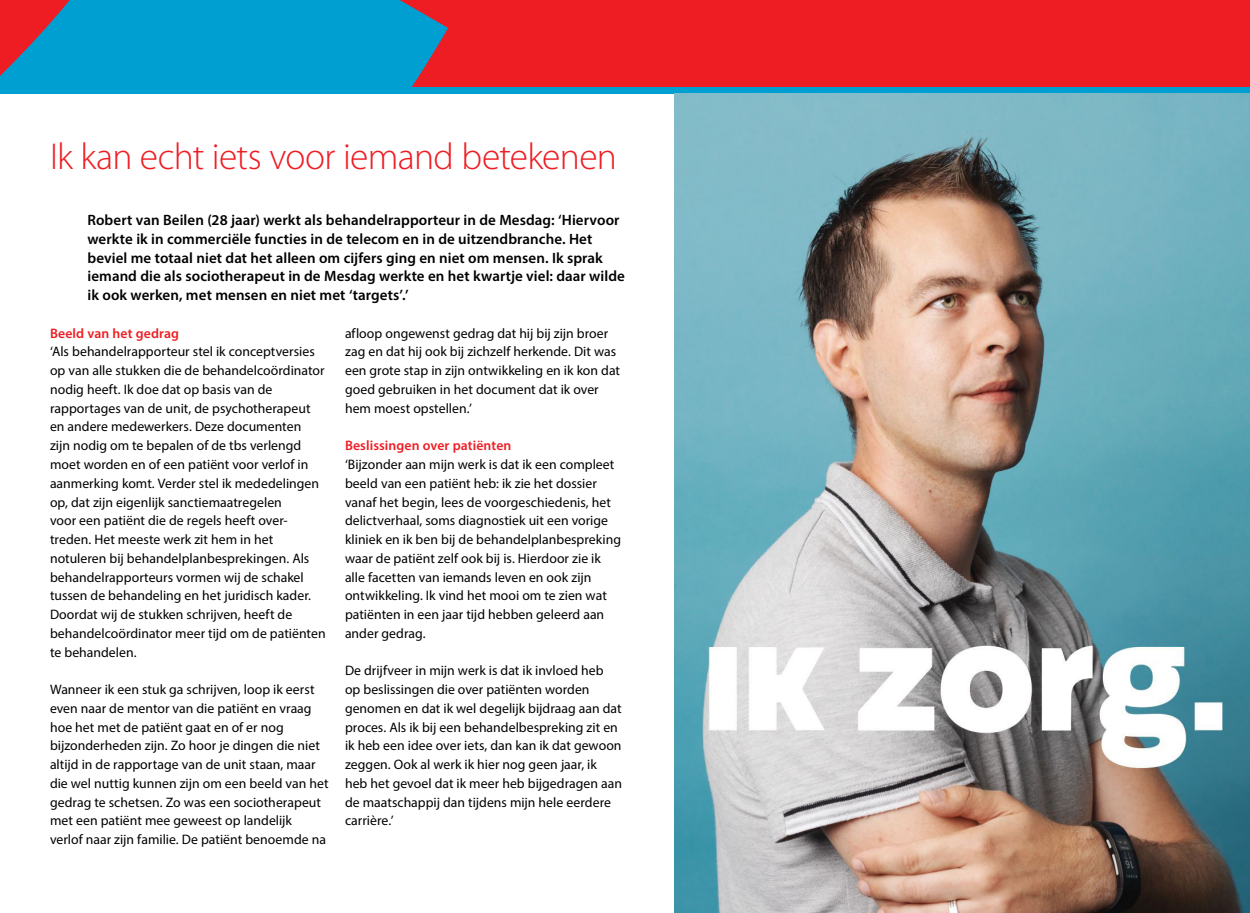
<style>
.page{position:relative;width:1250px;height:913px;background:#fff}
.page>*{position:absolute;margin:0;border:0;box-sizing:border-box;transform-origin:0 0}
.Kop_1_-_c45{font:300 37.5px "Myriad Pro";letter-spacing:-.02em;color:#ee1d23}
.Inleiding{font:600 15px/18.8px "Myriad Pro";letter-spacing:.005em;color:#000}
.Basistekst{font:13.75px/18.8px "Myriad Pro";letter-spacing:.005em;color:#000}
.Tussenkop_2{font:600 13.75px "Myriad Pro";letter-spacing:.01em;color:#ee1d23}
</style>
<div class="page">
<div style="left:0;top:0;width:1250px;height:94px;background:#ee1d23"></div>
<svg style="left:0;top:0;width:448px;height:88px;background:#1a90bd"></svg>
<div style="left:0;top:88px;width:1250px;height:6px;background:#009fd1"></div>
<img style="left:674px;top:94px;width:576px;height:818px">
<p class="Kop_1_-_c45" style="left:50px;top:136px;width:568px">Ik kan echt iets voor iemand betekenen</p>
<p class="Inleiding" style="left:88px;top:210px;width:539px">Robert van Beilen (28 jaar) werkt als behandelrapporteur in de Mesdag: ‘Hiervoor werkte ik in commerciële functies in de telecom en in de uitzendbranche. Het beviel me totaal niet dat het alleen om cijfers ging en niet om mensen. Ik sprak iemand die als sociotherapeut in de Mesdag werkte en het kwartje viel: daar wilde ik ook werken, met mensen en niet met ‘targets’.’</p>
<p class="Tussenkop_2" style="left:50px;top:324px;width:131px">Beeld van het gedrag</p>
<p class="Basistekst" style="left:50px;top:342px;width:277px">‘Als behandelrapporteur stel ik conceptversies op van alle stukken die de behandelcoördinator nodig heeft. Ik doe dat op basis van de rapportages van de unit, de psychotherapeut en andere medewerkers. Deze documenten<br>zijn nodig om te bepalen of de tbs verlengd moet worden en of een patiënt voor verlof in aanmerking komt. Verder stel ik mededelingen op, dat zijn eigenlijk sanctiemaatregelen<br>voor een patiënt die de regels heeft over&shy;treden. Het meeste werk zit hem in het notuleren bij behandelplanbesprekingen. Als behandelrapporteurs vormen wij de schakel tussen de behandeling en het juridisch kader.<br>Doordat wij de stukken schrijven, heeft de behandelcoördinator meer tijd om de patiënten te behandelen.</p>
<p class="Basistekst" style="left:50px;top:680px;width:280px">Wanneer ik een stuk ga schrijven, loop ik eerst even naar de mentor van die patiënt en vraag hoe het met de patiënt gaat en of er nog bijzonderheden zijn. Zo hoor je dingen die niet altijd in de rapportage van de unit staan, maar die wel nuttig kunnen zijn om een beeld van het gedrag te schetsen. Zo was een sociotherapeut met een patiënt mee geweest op landelijk<br>verlof naar zijn familie. De patiënt benoemde na</p>
<p class="Basistekst" style="left:345px;top:323px;width:277px">afloop ongewenst gedrag dat hij bij zijn broer zag en dat hij ook bij zichzelf herkende. Dit was een grote stap in zijn ontwikkeling en ik kon dat goed gebruiken in het document dat ik over hem moest opstellen.’</p>
<p class="Tussenkop_2" style="left:345px;top:437px;width:168px">Beslissingen over patiënten</p>
<p class="Basistekst" style="left:345px;top:455px;width:278px">‘Bijzonder aan mijn werk is dat ik een compleet beeld van een patiënt heb: ik zie het dossier vanaf het begin, lees de voorgeschiedenis, het delictverhaal, soms diagnostiek uit een vorige kliniek en ik ben bij de behandelplanbespreking waar de patiënt zelf ook bij is. Hierdoor zie ik alle facetten van iemands leven en ook zijn ontwikkeling. Ik vind het mooi om te zien wat patiënten in een jaar tijd hebben geleerd aan ander gedrag.</p>
<p class="Basistekst" style="left:345px;top:661px;width:279px">De drijfveer in mijn werk is dat ik invloed heb op beslissingen die over patiënten worden genomen en dat ik wel degelijk bijdraag aan dat proces. Als ik bij een behandelbespreking zit en ik heb een idee over iets, dan kan ik dat gewoon zeggen. Ook al werk ik hier nog geen jaar, ik heb het gevoel dat ik meer heb bijgedragen aan de maatschappij dan tijdens mijn hele eerdere carrière.’</p>
</div>
